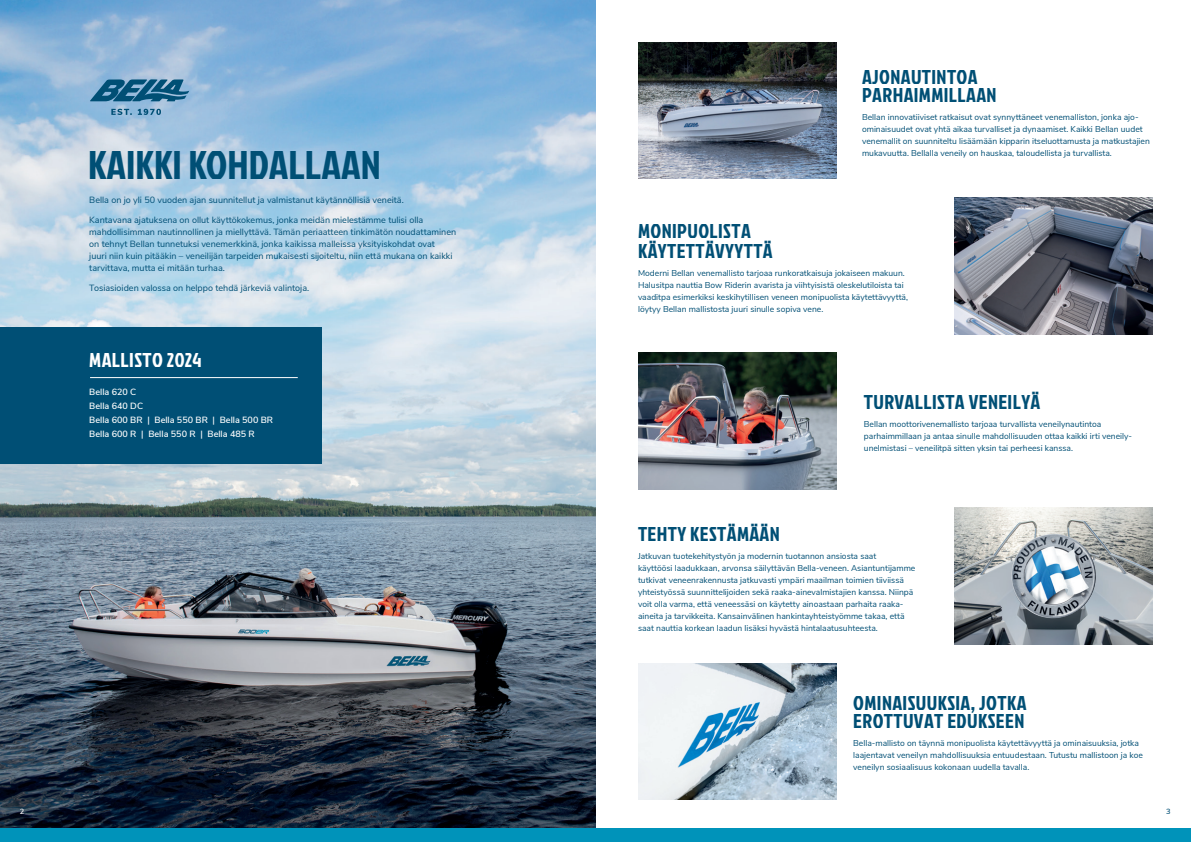
<style>
.page{position:relative;width:1191px;height:842px;background:#fff}
.page>*{position:absolute;margin:0;border:0;box-sizing:border-box;transform-origin:0 0}
.t1{font:40px "Jockey One";color:#004f75}
.t2{font:20px "Jockey One";letter-spacing:.02em;color:#004f75}
.t3{font:20px "Jockey One";letter-spacing:.02em;color:#fff}
.t4{font:9px/12px "Nunito Sans";color:#004f75}
.t5{font:600 9px "Nunito Sans";color:#fff}
.t6{font:8.5px/12px "Nunito Sans";color:#004f75}
.t7{font:600 7.5px "Nunito Sans";color:#fff}
.t8{font:600 7.5px "Nunito Sans";color:#004f75}
</style>
<div class="page">
<img style="left:0;top:0;width:595px;height:828px">
<div style="left:0;top:327px;width:322px;height:136px;background:#004f75"></div>
<hr style="left:90px;top:377px;width:208px;height:1px;background:#fff">
<svg style="left:90px;top:79px;width:99px;height:23px"></svg>
<svg style="left:111px;top:109px;width:50px;height:6px"></svg>
<div style="left:0;top:828px;width:1191px;height:14px;background:#0093ba"></div>
<img style="left:954px;top:198px;width:198px;height:136px">
<img style="left:954px;top:508px;width:198px;height:136px">
<img style="left:638px;top:43px;width:198px;height:136px">
<img style="left:1011px;top:534px;width:84px;height:84px;border-radius:42px">
<img style="left:638px;top:353px;width:198px;height:136px">
<img style="left:638px;top:663px;width:198px;height:136px">
<p class="t1" style="left:88px;top:136px;width:294px">KAIKKI KOHDALLAAN</p>
<p class="t4" style="left:89px;top:193px;width:316px">Bella on jo yli 50 vuoden ajan suunnitellut ja valmistanut käytännöllisiä veneitä.</p>
<p class="t4" style="left:89px;top:213px;width:368px">Kantavana ajatuksena on ollut käyttökokemus, jonka meidän mielestämme tulisi olla mahdollisimman nautinnollinen ja miellyttävä. Tämän periaatteen tinkimätön noudattaminen on tehnyt Bellan tunnetuksi venemerkkinä, jonka kaikissa malleissa yksityiskohdat ovat<br>juuri niin kuin pitääkin – veneilijän tarpeiden mukaisesti sijoiteltu, niin että mukana on kaikki tarvittava, mutta ei mitään turhaa.</p>
<p class="t4" style="left:89px;top:281px;width:221px">Tosiasioiden valossa on helppo tehdä järkeviä valintoja.</p>
<p class="t3" style="left:89px;top:346px;width:114px">MALLISTO 2024</p>
<p class="t5" style="left:89px;top:386px;width:49px">Bella 620 C</p>
<p class="t5" style="left:89px;top:400px;width:55px">Bella 640 DC</p>
<p class="t5" style="left:89px;top:414px;width:185px">Bella 600 BR | Bella 550 BR | Bella 500 BR</p>
<p class="t5" style="left:89px;top:428px;width:167px">Bella 600 R | Bella 550 R | Bella 485 R</p>
<p class="t2" style="left:862px;top:62px;width:117px">AJONAUTINTOA</p>
<p class="t2" style="left:862px;top:80px;width:136px">PARHAIMMILLAAN</p>
<p class="t6" style="left:862px;top:111px;width:289px">Bellan innovatiiviset ratkaisut ovat synnyttäneet venemalliston, jonka ajo&shy;ominaisuudet ovat yhtä aikaa turvalliset ja dynaamiset. Kaikki Bellan uudet venemallit on suunniteltu lisäämään kipparin itseluottamusta ja matkustajien</p>
<p class="t6" style="left:862px;top:147px;width:251px">mukavuutta. Bellalla veneily on hauskaa, taloudellista ja turvallista.</p>
<p class="t2" style="left:638px;top:217px;width:114px">MONIPUOLISTA</p>
<p class="t2" style="left:638px;top:237px;width:136px">KÄYTETTÄVYYTTÄ</p>
<p class="t6" style="left:638px;top:267px;width:268px">Moderni Bellan venemallisto tarjoaa runkoratkaisuja jokaiseen makuun.</p>
<p class="t6" style="left:638px;top:279px;width:267px">Halusitpa nauttia Bow Riderin avarista ja viihtyisistä oleskelutiloista tai</p>
<p class="t6" style="left:638px;top:291px;width:271px">vaaditpa esimerkiksi keskihytillisen veneen monipuolista käytettävyyttä,</p>
<p class="t6" style="left:638px;top:303px;width:187px">löytyy Bellan mallistosta juuri sinulle sopiva vene.</p>
<p class="t2" style="left:864px;top:387px;width:178px">TURVALLISTA VENEILYÄ</p>
<p class="t6" style="left:864px;top:417px;width:270px">Bellan moottorivenemallisto tarjoaa turvallista veneilynautintoa parhaimmillaan ja antaa sinulle mahdollisuuden ottaa kaikki irti veneily&shy;unelmistasi – veneilitpä sitten yksin tai perheesi kanssa.</p>
<p class="t2" style="left:638px;top:519px;width:143px">TEHTY KESTÄMÄÄN</p>
<p class="t6" style="left:638px;top:549px;width:279px">Jatkuvan tuotekehitystyön ja modernin tuotannon ansiosta saat<br>käyttöösi laadukkaan, arvonsa säilyttävän Bella-veneen. Asiantuntijamme tutkivat veneenrakennusta jatkuvasti ympäri maailman toimien tiiviissä yhteistyössä suunnittelijoiden sekä raaka-ainevalmistajien kanssa. Niinpä voit olla varma, että veneessäsi on käytetty ainoastaan parhaita raaka&shy;aineita ja tarvikkeita. Kansainvälinen hankintayhteistyömme takaa, että saat nauttia korkean laadun lisäksi hyvästä hintalaatusuhteesta.</p>
<p class="t2" style="left:853px;top:688px;width:175px">OMINAISUUKSIA, JOTKA</p>
<p class="t2" style="left:853px;top:706px;width:173px">EROTTUVAT EDUKSEEN</p>
<p class="t6" style="left:853px;top:736px;width:291px">Bella-mallisto on täynnä monipuolista käytettävyyttä ja ominaisuuksia, jotka laajentavat veneilyn mahdollisuuksia entuudestaan. Tutustu mallistoon ja koe veneilyn sosiaalisuus kokonaan uudella tavalla.</p>
<p class="t7" style="left:20px;top:805px;width:6px">2</p>
<p class="t8" style="left:1166px;top:805px;width:6px">3</p>
</div>
